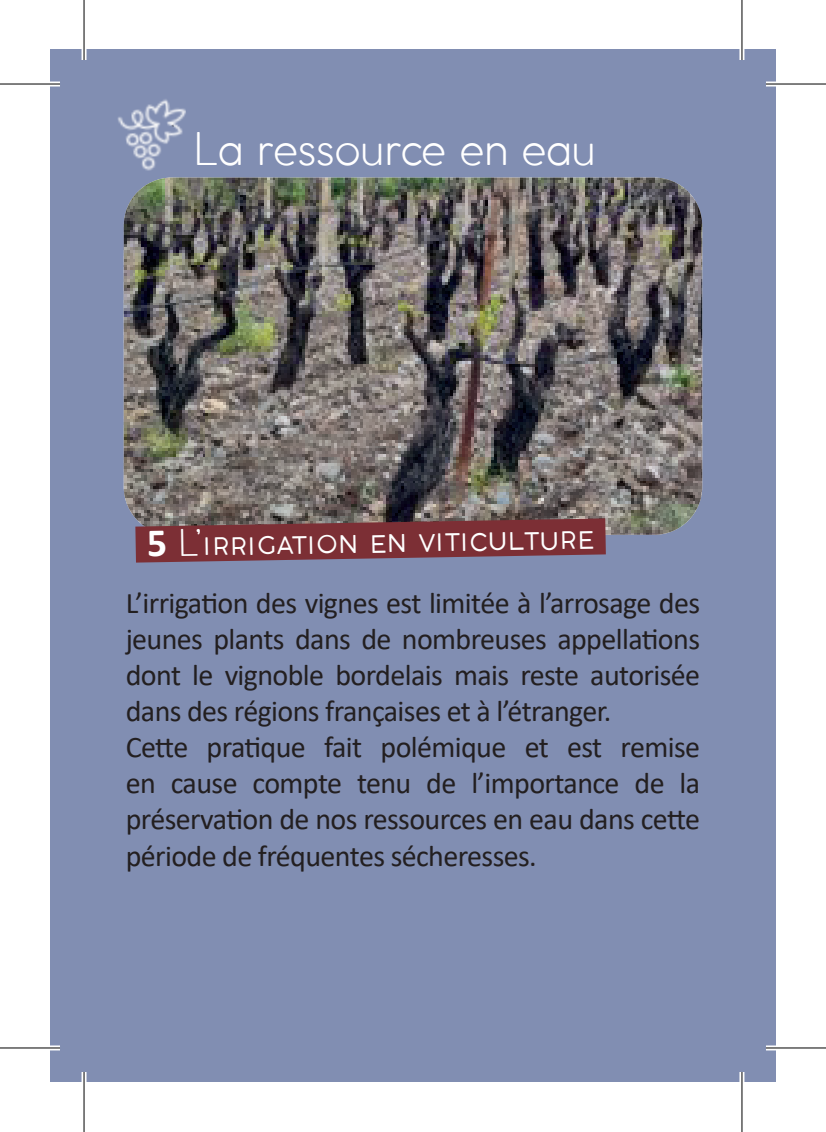
<style>
.page{position:relative;width:826px;height:1132px;background:#fff}
.page>*{position:absolute;margin:0;border:0;box-sizing:border-box;transform-origin:0 0}
.t1{font:300 44px "COCOMAT";letter-spacing:-.01em;color:#fff}
.t2{font:300 36px "COCOMAT";color:#fff}
.t3{font:30px/36px "Calibri";letter-spacing:-.02em;color:#231f20}
.s1{font-family:"Calibri";font-weight:700;font-size:40px}
</style>
<div class="page">
<div style="left:50px;top:50px;width:726px;height:1032px;background:#818eb2"></div>
<img style="left:124px;top:178px;width:578px;height:357px">
<svg style="left:124px;top:500px;width:518px;height:63px;background:#795056"></svg>
<img style="left:117px;top:99px;width:69px;height:72px">
<div style="left:0;top:82px;width:60px;height:5px;background:#fff"></div>
<div style="left:766px;top:82px;width:60px;height:5px;background:#fff"></div>
<svg style="left:0;top:1045px;width:60px;height:5px"></svg>
<svg style="left:766px;top:1045px;width:60px;height:5px"></svg>
<div style="left:82px;top:0;width:5px;height:60px;background:#fff"></div>
<div style="left:82px;top:1072px;width:5px;height:60px;background:#fff"></div>
<svg style="left:739px;top:0;width:5px;height:60px"></svg>
<svg style="left:739px;top:1072px;width:5px;height:60px"></svg>
<hr style="left:0;top:83px;width:60px;height:2px;background:#000">
<hr style="left:766px;top:83px;width:60px;height:2px;background:#000">
<hr style="left:0;top:1047px;width:60px;height:1px;background:#000">
<hr style="left:766px;top:1047px;width:60px;height:1px;background:#000">
<hr style="left:83px;top:0;width:2px;height:60px;background:#000">
<hr style="left:83px;top:1072px;width:2px;height:60px;background:#000">
<hr style="left:741px;top:0;width:1px;height:60px;background:#000">
<hr style="left:741px;top:1072px;width:1px;height:60px;background:#000">
<h1 class="t1" style="left:194px;top:124px;width:404px">La ressource en eau</h1>
<p class="t2" style="left:147px;top:523px;width:452px;rotate:-1deg"><span class="s1">5</span> L’irrigation en viticul ture</p>
<p class="t3" style="left:126px;top:585px;width:576px">L’irrigation des vignes est limitée à l’arrosage des jeunes plants dans de nombreuses appellations dont le vignoble bordelais mais reste autorisée dans des régions françaises et à l’étranger.<br>Cette pratique fait polémique et est remise en cause compte tenu de l’importance de la préservation de nos ressources en eau dans cette période de fréquentes sécheresses.</p>
</div>
